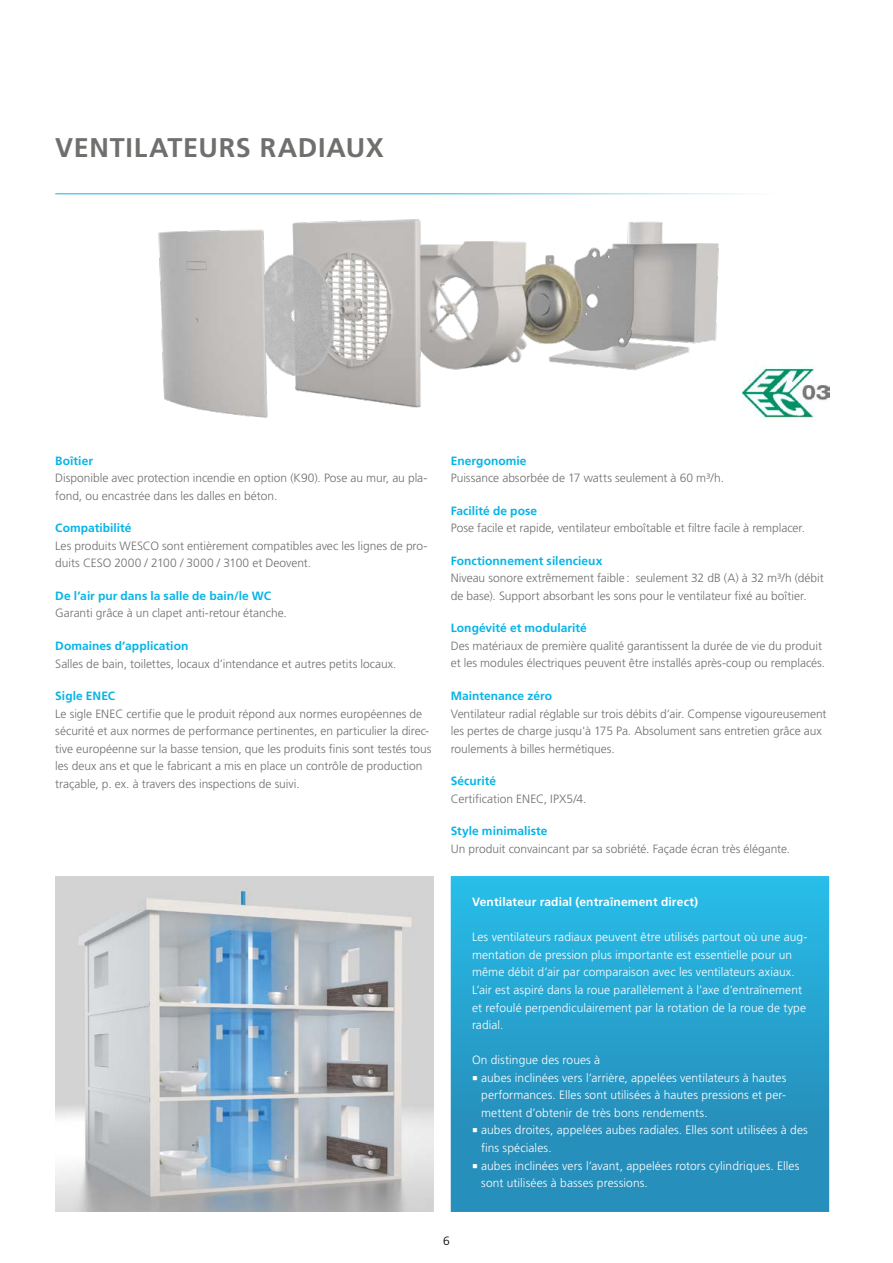
<style>
.page{position:relative;width:893px;height:1263px;background:#fff}
.page>*{position:absolute;margin:0;border:0;box-sizing:border-box;transform-origin:0 0}
.t1{font:700 27px "Frutiger LT Pro";letter-spacing:.025em;color:#6f6f6e}
.t2{font:300 12px/17.5px "Frutiger LT Pro";letter-spacing:-.005em;color:#6f6f6e}
.t3{font:300 12px/17.5px "Frutiger LT Pro";letter-spacing:.005em;color:#fff}
.t4{font:700 12px "Frutiger LT Pro";letter-spacing:.005em;color:#07b4e6}
.t5{font:700 12px "Frutiger LT Pro";letter-spacing:.01em;color:#fff}
.t6{font:300 12px "Frutiger LT Pro";color:#000}
</style>
<div class="page">
<img style="left:158px;top:219px;width:561px;height:199px">
<img style="left:55px;top:876px;width:379px;height:336px">
<img style="left:742px;top:366px;width:87px;height:54px">
<hr style="left:55px;top:193px;width:720px;height:1px;background:#07b4e6">
<svg style="left:451px;top:876px;width:378px;height:336px;background:#27a0cc"></svg>
<h1 class="t1" style="left:55px;top:132px;width:330px">VENTILATEURS RADIAUX</h1>
<p class="t4" style="left:55px;top:453px;width:39px">Boîtier</p>
<p class="t2" style="left:55px;top:469px;width:374px">Disponible avec protection incendie en option (K90). Pose au mur, au pla&shy;fond, ou encastrée dans les dalles en béton.</p>
<p class="t4" style="left:55px;top:521px;width:78px">Compatibilité</p>
<p class="t2" style="left:55px;top:537px;width:374px">Les produits WESCO sont entièrement compatibles avec les lignes de pro&shy;duits CESO 2000 / 2100 / 3000 / 3100 et Deovent.</p>
<p class="t4" style="left:55px;top:589px;width:217px">De l’air pur dans la salle de bain/le WC</p>
<p class="t2" style="left:55px;top:604px;width:233px">Garanti grâce à un clapet anti-retour étanche.</p>
<p class="t4" style="left:55px;top:639px;width:135px">Domaines d’application</p>
<p class="t2" style="left:55px;top:655px;width:343px">Salles de bain, toilettes, locaux d’intendance et autres petits locaux.</p>
<p class="t4" style="left:55px;top:689px;width:62px">Sigle ENEC</p>
<p class="t2" style="left:55px;top:705px;width:378px">Le sigle ENEC certifie que le produit répond aux normes européennes de sécurité et aux normes de performance pertinentes, en particulier la direc&shy;tive européenne sur la basse tension, que les produits finis sont testés tous les deux ans et que le fabricant a mis en place un contrôle de production traçable, p. ex. à travers des inspections de suivi.</p>
<p class="t4" style="left:451px;top:453px;width:77px">Energonomie</p>
<p class="t2" style="left:451px;top:469px;width:275px">Puissance absorbée de 17 watts seulement à 60 m³/h.</p>
<p class="t4" style="left:451px;top:503px;width:88px">Facilité de pose</p>
<p class="t2" style="left:451px;top:519px;width:356px">Pose facile et rapide, ventilateur emboîtable et filtre facile à remplacer.</p>
<p class="t4" style="left:451px;top:553px;width:153px">Fonctionnement silencieux</p>
<p class="t2" style="left:451px;top:569px;width:374px">Niveau sonore extrêmement faible : seulement 32 dB (A) à 32 m³/h (débit de base). Support absorbant les sons pour le ventilateur fixé au boîtier.</p>
<p class="t4" style="left:451px;top:621px;width:137px">Longévité et modularité</p>
<p class="t2" style="left:451px;top:637px;width:376px">Des matériaux de première qualité garantissent la durée de vie du produit et les modules électriques peuvent être installés après-coup ou remplacés.</p>
<p class="t4" style="left:451px;top:689px;width:103px">Maintenance zéro</p>
<p class="t2" style="left:451px;top:705px;width:377px">Ventilateur radial réglable sur trois débits d’air. Compense vigoureusement les pertes de charge jusqu'à 175 Pa. Absolument sans entretien grâce aux roulements à billes hermétiques.</p>
<p class="t4" style="left:451px;top:774px;width:47px">Sécurité</p>
<p class="t2" style="left:451px;top:790px;width:137px">Certification ENEC, IPX5/4.</p>
<p class="t4" style="left:451px;top:824px;width:98px">Style minimaliste</p>
<p class="t2" style="left:451px;top:840px;width:341px">Un produit convaincant par sa sobriété. Façade écran très élégante.</p>
<p class="t5" style="left:472px;top:895px;width:228px">Ventilateur radial (entraînement direct)</p>
<p class="t3" style="left:472px;top:928px;width:337px">Les ventilateurs radiaux peuvent être utilisés partout où une aug&shy;mentation de pression plus importante est essentielle pour un même débit d’air par comparaison avec les ventilateurs axiaux.<br>L’air est aspiré dans la roue parallèlement à l’axe d’entraînement et refoulé perpendiculairement par la rotation de la roue de type radial.</p>
<p class="t3" style="left:472px;top:1051px;width:130px">On distingue des roues à</p>
<p class="t3" style="left:481px;top:1069px;width:307px;text-align:justify;text-indent:-9px">○ aubes inclinées vers l’arrière, appelées ventilateurs à hautes performances. Elles sont utilisées à hautes pressions et per&shy;mettent d’obtenir de très bons rendements.</p>
<p class="t3" style="left:481px;top:1121px;width:328px;text-indent:-9px">○ aubes droites, appelées aubes radiales. Elles sont utilisées à des fins spéciales.</p>
<p class="t3" style="left:481px;top:1157px;width:320px;text-indent:-9px">○ aubes inclinées vers l’avant, appelées rotors cylindriques. Elles sont utilisées à basses pressions.</p>
<p class="t6" style="left:443px;top:1233px;width:8px">6</p>
</div>
